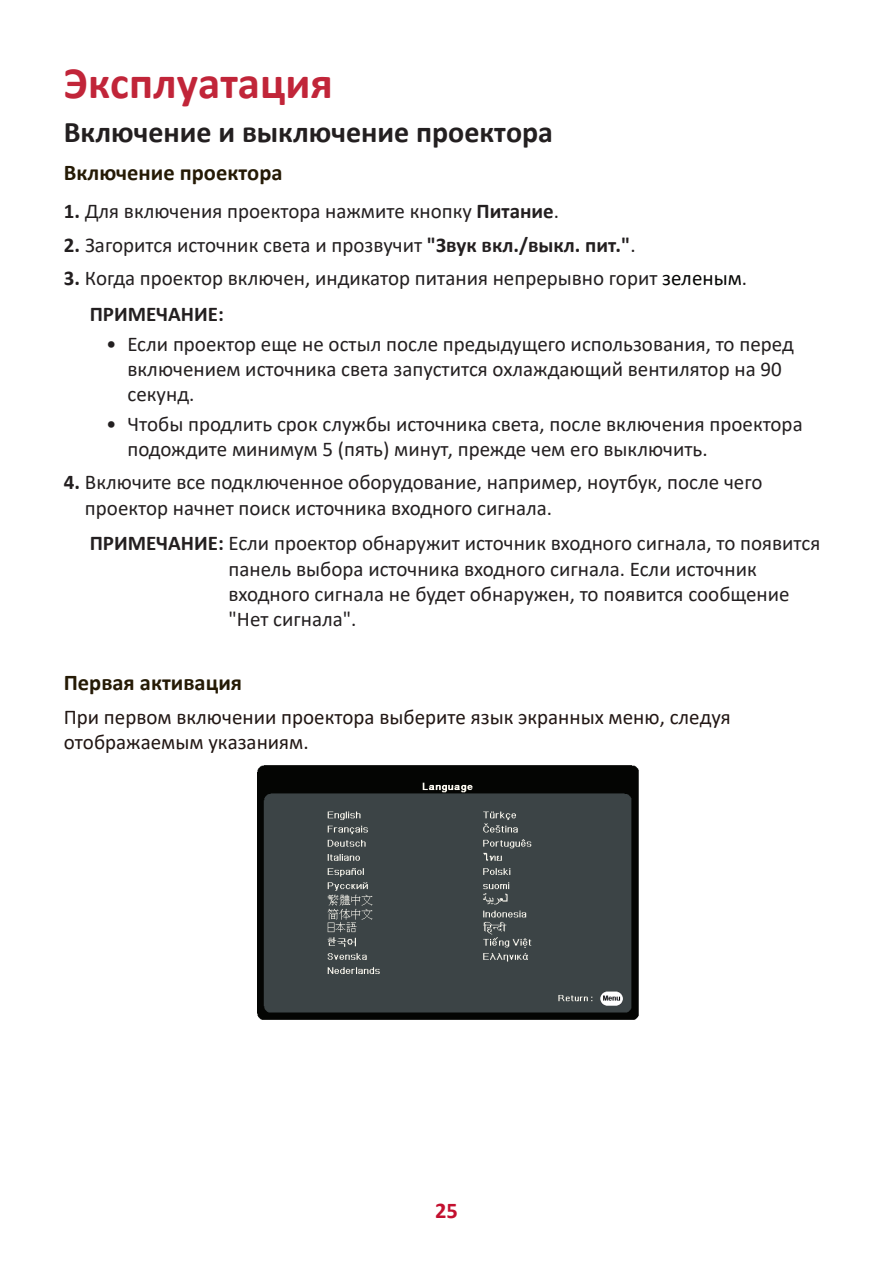
<style>
.page{position:relative;width:893px;height:1263px;background:#fff}
.page>*{position:absolute;margin:0;border:0;box-sizing:border-box;transform-origin:0 0}
.t1{font:700 45px "Calibri";color:#c12539}
.t2{font:700 30px "Calibri";color:#231f20}
.t3{font:700 22.5px "Calibri";color:#251a05}
.t4{font:700 22.5px "Calibri";color:#c3102f}
.t5{font:21px/25.2px "Calibri";color:#231f20}
.t6{font:21px/25.2px "Calibri";color:#211613}
.s1{font-weight:700}
.s2{color:#040503}
</style>
<div class="page">
<img style="left:257px;top:765px;width:382px;height:255px">
<h1 class="t1" style="left:64px;top:51px;width:271px">Эксплуатация</h1>
<h2 class="t2" style="left:64px;top:110px;width:491px">Включение и выключение проектора</h2>
<p class="t3" style="left:64px;top:157px;width:220px">Включение проектора</p>
<p class="t5" style="left:64px;top:198px;width:497px"><span class="s1">1.</span> Для включения проектора нажмите кнопку <span class="s1">Питание</span>.</p>
<p class="t5" style="left:64px;top:232px;width:573px"><span class="s1">2.</span> Загорится источник света и прозвучит <span class="s1">"Звук вкл./выкл. пит."</span>.</p>
<p class="t5" style="left:90px;top:260px;width:659px;line-height:35.8px;text-indent:-26px"><span class="s1">3.</span> Когда проектор включен, индикатор питания непрерывно горит <span class="s2">зеленым</span>.<br><span class="s1">ПРИМЕЧАНИЕ:</span></p>
<p class="t5" style="left:127px;top:331px;width:668px;text-indent:-21px">• Если проектор еще не остыл после предыдущего использования, то перед включением источника света запустится охлаждающий вентилятор на 90 секунд.</p>
<p class="t5" style="left:127px;top:410px;width:677px;text-indent:-21px">• Чтобы продлить срок службы источника света, после включения проектора подождите минимум 5 (пять) минут, прежде чем его выключить.</p>
<p class="t5" style="left:85px;top:469px;width:679px;text-indent:-21px"><span class="s1">4.</span> Включите все подключенное оборудование, например, ноутбук, после чего проектор начнет поиск источника входного сигнала.</p>
<p class="t5" style="left:229px;top:530px;width:593px;text-indent:-139px"><span class="s1">ПРИМЕЧАНИЕ:</span> Если проектор обнаружит источник входного сигнала, то появится панель выбора источника входного сигнала. Если источник входного сигнала не будет обнаружен, то появится сообщение "Нет сигнала".</p>
<p class="t3" style="left:64px;top:667px;width:180px">Первая активация</p>
<p class="t6" style="left:64px;top:704px;width:669px">При первом включении проектора выберите язык экранных меню, следуя отображаемым указаниям.</p>
<p class="t4" style="left:435px;top:1194px;width:24px">25</p>
</div>
